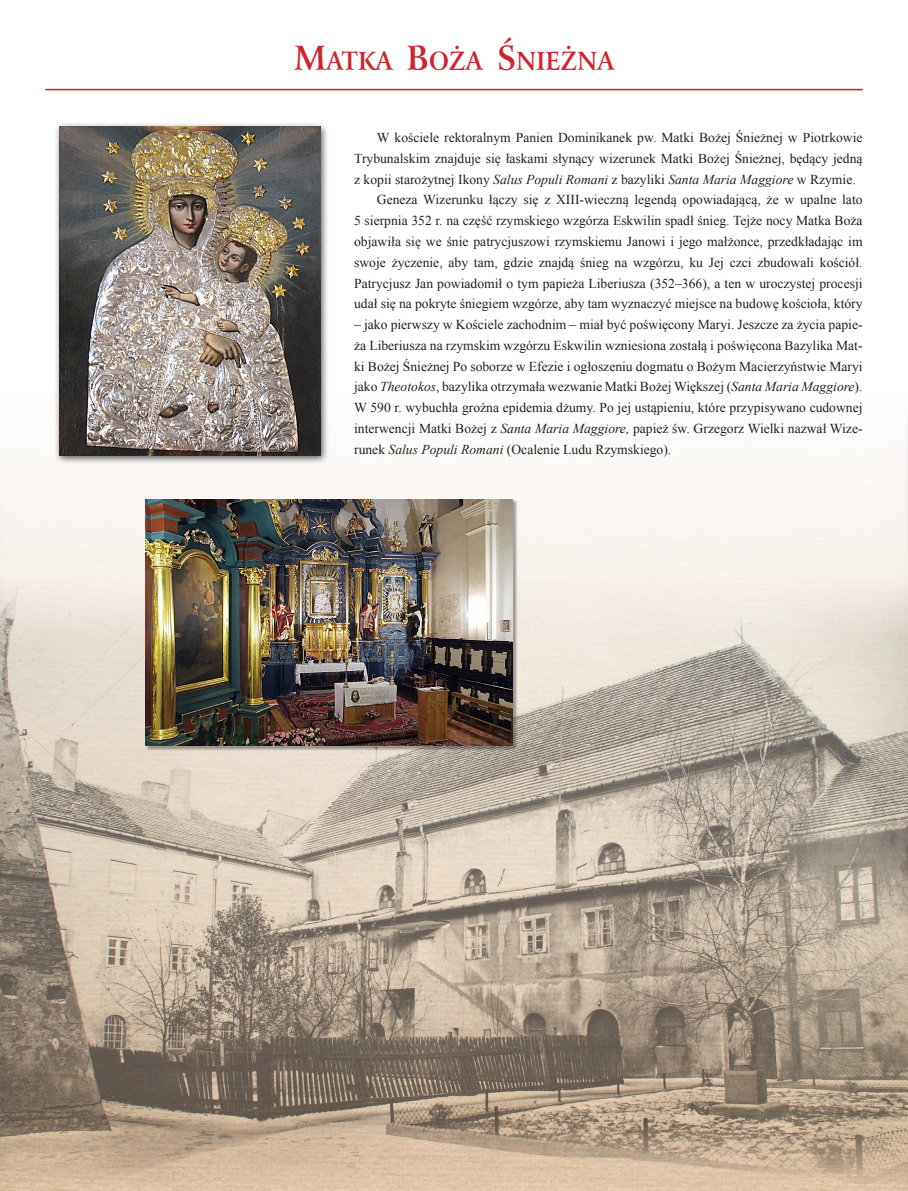
<style>
.page{position:relative;width:908px;height:1191px;background:#fff}
.page>*{position:absolute;margin:0;border:0;box-sizing:border-box;transform-origin:0 0}
.Domyślnie{font:700 26.4px "Arrus PL";color:#d1232a;scale:.91 1}
.Domyślnie-2{font:13.6px/20.8px "Times New Roman";color:#231f20;text-align:justify}
.Default{font:13.6px/20.8px "Times New Roman";color:#231f20;text-align:justify}
.s1{font-size:35.2px}
.s2{font-style:italic}
</style>
<div class="page">
<img style="left:0;top:573px;width:907px;height:611px">
<div style="left:54px;top:122px;width:275px;height:343px;background:#231f20;opacity:.75"></div>
<img style="left:59px;top:126px;width:261px;height:329px">
<div style="left:145px;top:499px;width:372px;height:252px;background:#231f20;opacity:.4"></div>
<img style="left:145px;top:499px;width:367px;height:247px">
<hr style="left:45px;top:89px;width:817px;height:1px;background:#d1232a">
<p class="Domyślnie" style="left:293px;top:45px;width:353px"><span class="s1">M</span>ATKA <span class="s1">B</span>OŻA <span class="s1">Ś</span>NIEŻNA</p>
<p class="Default" style="left:354px;top:127px;width:509px;text-indent:23px">W kościele rektoralnym Panien Dominikanek pw. Matki Bożej Śnieżnej w Piotrkowie Trybunalskim znajduje się łaskami słynący wizerunek Matki Bożej Śnieżnej, będący jedną z kopii starożytnej Ikony <span class="s2">Salus Populi Romani</span> z bazyliki <span class="s2">Santa Maria Maggiore</span> w Rzymie.</p>
<p class="Domyślnie-2" style="left:354px;top:189px;width:509px;text-indent:23px">Geneza Wizerunku łączy się z XIII-wieczną legendą opowiadającą, że w upalne lato 5 sierpnia 352 r. na część rzymskiego wzgórza Eskwilin spadł śnieg. Tejże nocy Matka Boża objawiła się we śnie patrycjuszowi rzymskiemu Janowi i jego małżonce, przedkładając im swoje życzenie, aby tam, gdzie znajdą śnieg na wzgórzu, ku Jej czci zbudowali kościół.<br>Patrycjusz Jan powiadomił o tym papieża Liberiusza (352–366), a ten w uroczystej procesji udał się na pokryte śniegiem wzgórze, aby tam wyznaczyć miejsce na budowę kościoła, który</p>
<p class="Domyślnie-2" style="left:354px;top:314px;width:509px">– jako pierwszy w Kościele zachodnim – miał być poświęcony Maryi. Jeszcze za życia papie&shy;ża Liberiusza na rzymskim wzgórzu Eskwilin wzniesiona zostałą i poświęcona Bazylika Mat&shy;ki Bożej Śnieżnej Po soborze w Efezie i ogłoszeniu dogmatu o Bożym Macierzyństwie Maryi jako <span class="s2">Theotokos</span>, bazylika otrzymała wezwanie Matki Bożej Większej (<span class="s2">Santa Maria Maggiore</span>).<br>W 590 r. wybuchła groźna epidemia dżumy. Po jej ustąpieniu, które przypisywano cudownej interwencji Matki Bożej z <span class="s2">Santa Maria Maggiore,</span> papież św. Grzegorz Wielki nazwał Wize&shy;runek <span class="s2">Salus Populi Romani</span> (Ocalenie Ludu Rzymskiego).</p>
</div>
